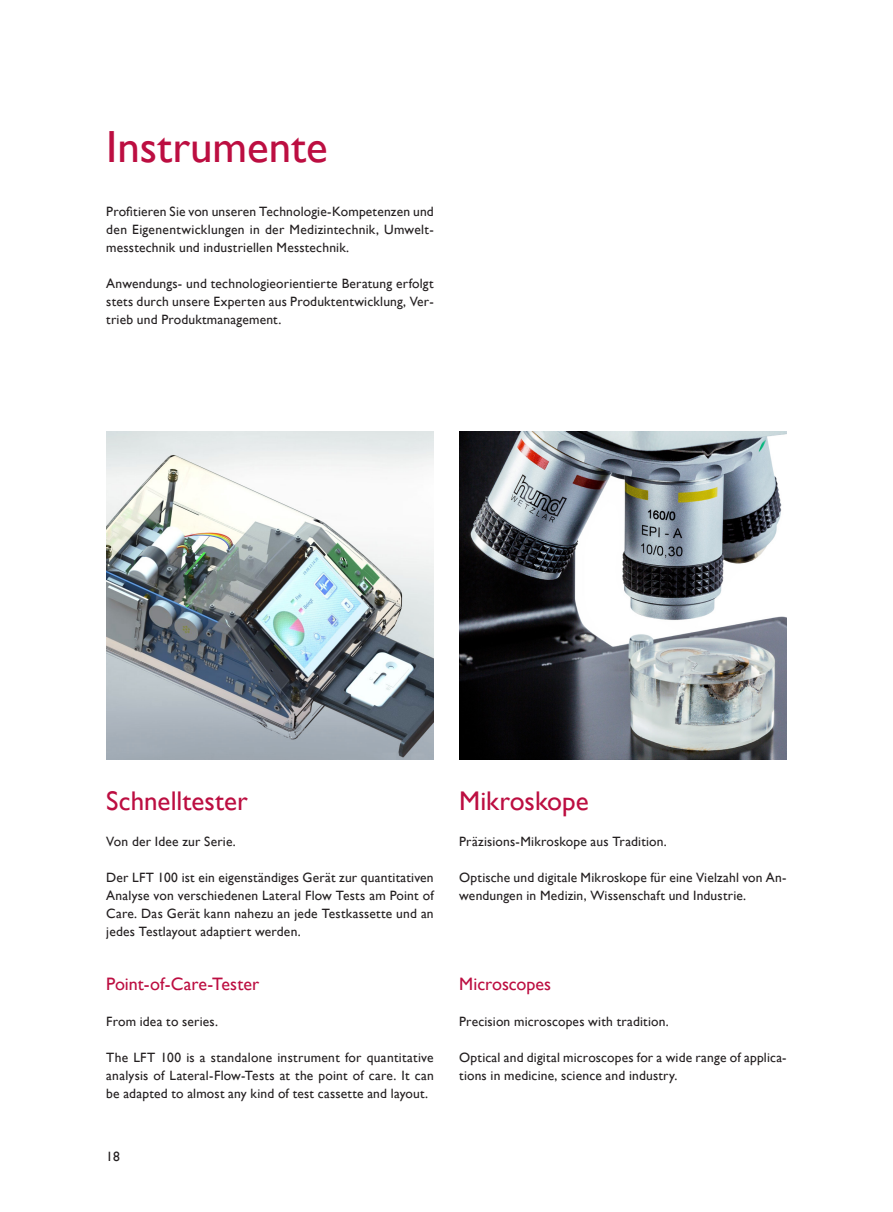
<style>
.page{position:relative;width:893px;height:1212px;background:#fff}
.page>*{position:absolute;margin:0;border:0;box-sizing:border-box;transform-origin:0 0}
.Überschrift_1{font:45px "Gill Sans";color:#bc0e41}
.Überschrift_2{font:27px "Gill Sans";color:#bc0e41}
.Überschrift_3{font:18px "Gill Sans";color:#bc0e41}
.Fließtext{font:13.5px/18px "Gill Sans";letter-spacing:.015em;color:#231f20;text-align:justify}
.Seitenzahlen_links{font:13.5px "Gill Sans";color:#231f20}
</style>
<div class="page">
<img style="left:459px;top:432px;width:328px;height:327px">
<img style="left:106px;top:432px;width:328px;height:327px">
<p class="Überschrift_1" style="left:106px;top:120px;width:223px">Instrumente</p>
<p class="Fließtext" style="left:106px;top:202px;width:329px">Profitieren Sie von unseren Technologie-Kompetenzen und den Eigenentwicklungen in der Medizintechnik, Umwelt&shy;messtechnik und industriellen Messtechnik.</p>
<p class="Fließtext" style="left:106px;top:274px;width:329px">Anwendungs- und technologieorientierte Beratung erfolgt stets durch unsere Experten aus Produktentwicklung, Ver&shy;trieb und Produktmanagement.</p>
<p class="Überschrift_2" style="left:106px;top:785px;width:143px">Schnelltester</p>
<p class="Fließtext" style="left:106px;top:832px;width:131px">Von der Idee zur Serie.</p>
<p class="Fließtext" style="left:106px;top:868px;width:329px">Der LFT 100 ist ein eigenständiges Gerät zur quantitativen Analyse von verschiedenen Lateral Flow Tests am Point of Care. Das Gerät kann nahezu an jede Testkassette und an jedes Testlayout adaptiert werden.</p>
<p class="Überschrift_2" style="left:459px;top:785px;width:131px">Mikroskope</p>
<p class="Fließtext" style="left:459px;top:832px;width:209px">Präzisions-Mikroskope aus Tradition.</p>
<p class="Fließtext" style="left:459px;top:868px;width:329px">Optische und digitale Mikroskope für eine Vielzahl von An&shy;wendungen in Medizin, Wissenschaft und Industrie.</p>
<p class="Überschrift_3" style="left:106px;top:973px;width:154px">Point-of-Care-Tester</p>
<p class="Überschrift_3" style="left:459px;top:973px;width:93px">Microscopes</p>
<p class="Fließtext" style="left:106px;top:1012px;width:113px">From idea to series.</p>
<p class="Fließtext" style="left:106px;top:1048px;width:329px">The LFT 100 is a standalone instrument for quantitative analysis of Lateral-Flow-Tests at the point of care. It can be adapted to almost any kind of test cassette and layout.</p>
<p class="Seitenzahlen_links" style="left:106px;top:1148px;width:15px">18</p>
<p class="Fließtext" style="left:459px;top:1012px;width:211px">Precision microscopes with tradition.</p>
<p class="Fließtext" style="left:459px;top:1048px;width:329px">Optical and digital microscopes for a wide range of applica&shy;tions in medicine, science and industry.</p>
</div>
